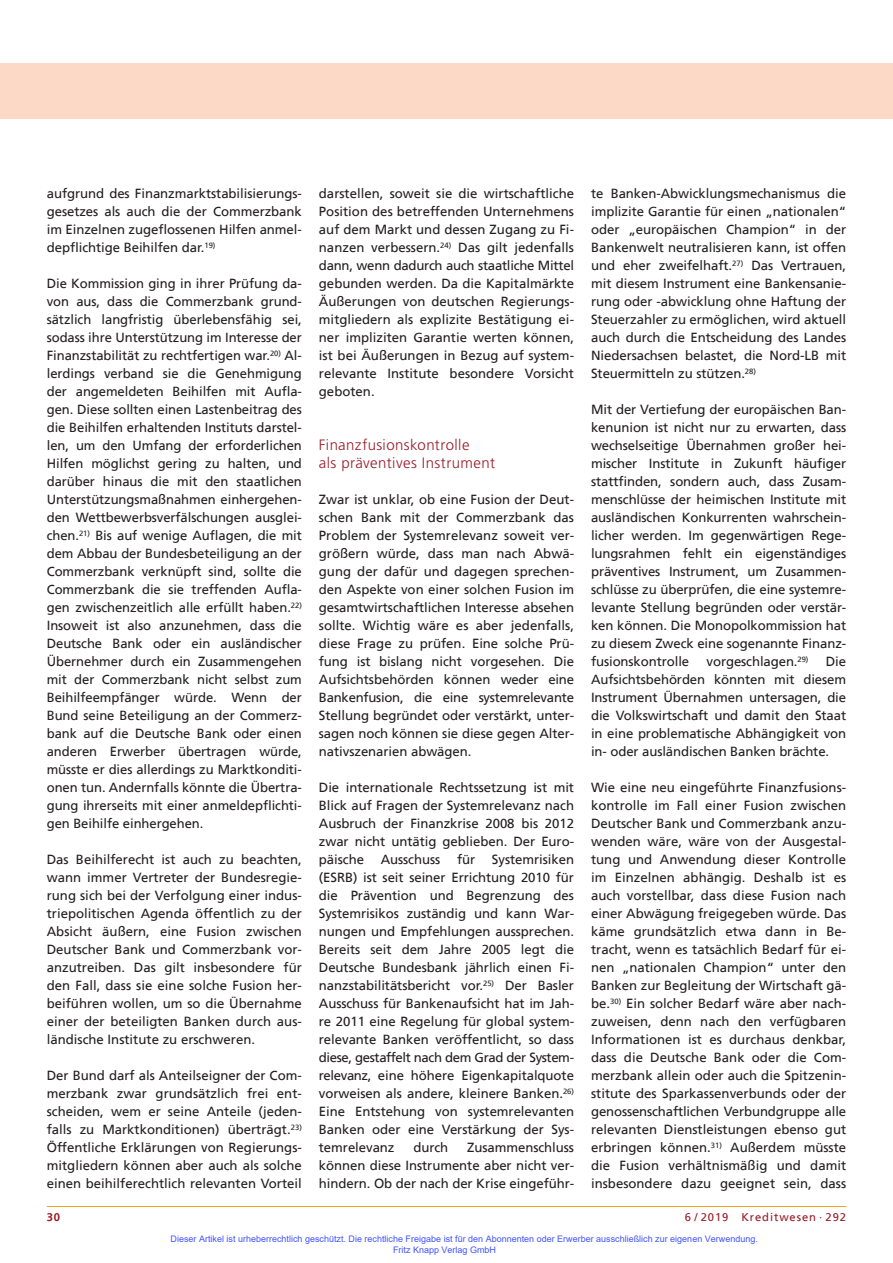
<style>
.page{position:relative;width:893px;height:1263px;background:#fff}
.page>*{position:absolute;margin:0;border:0;box-sizing:border-box;transform-origin:0 0}
.t1{font:300 15px/18px "Frutiger";letter-spacing:.025em;color:#981a26}
.t2{font:13.2px/18px "Frutiger";letter-spacing:-.005em;color:#231f20;text-align:justify}
.t3{font:11.25px "Frutiger";letter-spacing:.08em;color:#981a26}
.t4{font:700 11.25px "Frutiger";color:#981a26}
.t5{font:9px/10.8px "Arial";color:#4054ff}
</style>
<div class="page">
<hr style="left:47px;top:1206px;width:799px;height:1px;background:#f1a31e">
<div style="left:0;top:64px;width:893px;height:55px;background:#fcd9c7"></div>
<p class="t2" style="left:47px;top:185px;width:257px">aufgrund des Finanzmarktstabilisierungs&shy;gesetzes als auch die der Commerzbank im Einzelnen zugeflossenen Hilfen anmel&shy;depflichtige Beihilfen dar.<sup>19)</sup></p>
<p class="t2" style="left:47px;top:275px;width:257px">Die Kommission ging in ihrer Prüfung da&shy;von aus, dass die Commerzbank grund&shy;sätzlich langfristig überlebensfähig sei, sodass ihre Unterstützung im Interesse der Finanzstabilität zu rechtfertigen war.<sup>20)</sup> Al&shy;lerdings verband sie die Genehmigung der angemeldeten Beihilfen mit Aufla&shy;gen. Diese sollten einen Lastenbeitrag des die Beihilfen erhaltenden Instituts darstel&shy;len, um den Umfang der erforderlichen Hilfen möglichst gering zu halten, und darüber hinaus die mit den staatlichen Unterstützungsmaßnahmen einhergehen&shy;den Wettbewerbsverfälschungen ausglei&shy;chen.<sup>21)</sup> Bis auf wenige Auflagen, die mit dem Abbau der Bundesbeteiligung an der Commerzbank verknüpft sind, sollte die Commerzbank die sie treffenden Aufla&shy;gen zwischenzeitlich alle erfüllt haben.<sup>22)<br></sup>Insoweit ist also anzunehmen, dass die Deutsche Bank oder ein ausländischer Übernehmer durch ein Zusammengehen mit der Commerzbank nicht selbst zum Beihilfeempfänger würde. Wenn der Bund seine Beteiligung an der Commerz&shy;bank auf die Deutsche Bank oder einen anderen Erwerber übertragen würde, müsste er dies allerdings zu Marktkonditi&shy;onen tun. Andernfalls könnte die Übertra&shy;gung ihrerseits mit einer anmeldepflichti&shy;gen Beihilfe einhergehen.</p>
<p class="t2" style="left:47px;top:851px;width:257px">Das Beihilferecht ist auch zu beachten, wann immer Vertreter der Bundesregie&shy;rung sich bei der Verfolgung einer indus&shy;triepolitischen Agenda öffentlich zu der Absicht äußern, eine Fusion zwischen Deutscher Bank und Commerzbank vor&shy;anzutreiben. Das gilt insbesondere für den Fall, dass sie eine solche Fusion her&shy;beiführen wollen, um so die Übernahme einer der beteiligten Banken durch aus&shy;ländische Institute zu erschweren.</p>
<p class="t2" style="left:47px;top:1067px;width:257px">Der Bund darf als Anteilseigner der Com&shy;merzbank zwar grundsätzlich frei ent&shy;scheiden, wem er seine Anteile (jeden&shy;falls zu Marktkonditionen) überträgt.<sup>23)<br></sup>Öffentliche Erklärungen von Regierungs&shy;mitgliedern können aber auch als solche einen beihilferechtlich relevanten Vorteil</p>
<p class="t2" style="left:319px;top:185px;width:257px">darstellen, soweit sie die wirtschaftliche Position des betreffenden Unternehmens auf dem Markt und dessen Zugang zu Fi&shy;nanzen verbessern.<sup>24)</sup> Das gilt jedenfalls dann, wenn dadurch auch staatliche Mittel gebunden werden. Da die Kapitalmärkte Äußerungen von deutschen Regierungs&shy;mitgliedern als explizite Bestätigung ei&shy;ner impliziten Garantie werten können, ist bei Äußerungen in Bezug auf system&shy;relevante Institute besondere Vorsicht geboten.</p>
<p class="t1" style="left:319px;top:436px;width:178px">Finanzfusionskontrolle<br>als präventives Instrument</p>
<p class="t2" style="left:319px;top:491px;width:257px">Zwar ist unklar, ob eine Fusion der Deut&shy;schen Bank mit der Commerzbank das Problem der Systemrelevanz soweit ver&shy;größern würde, dass man nach Abwä&shy;gung der dafür und dagegen sprechen&shy;den Aspekte von einer solchen Fusion im gesamtwirtschaftlichen Interesse absehen sollte. Wichtig wäre es aber jedenfalls, diese Frage zu prüfen. Eine solche Prü&shy;fung ist bislang nicht vorgesehen. Die Aufsichtsbehörden können weder eine Bankenfusion, die eine systemrelevante Stellung begründet oder verstärkt, unter&shy;sagen noch können sie diese gegen Alter&shy;nativszenarien abwägen.</p>
<p class="t2" style="left:319px;top:779px;width:257px">Die internationale Rechtssetzung ist mit Blick auf Fragen der Systemrelevanz nach Ausbruch der Finanzkrise 2008 bis 2012 zwar nicht untätig geblieben. Der Euro&shy;päische</p>
<p class="t2" style="left:381px;top:851px;width:61px">Ausschuss</p>
<p class="t2" style="left:457px;top:851px;width:20px">für</p>
<p class="t2" style="left:319px;top:851px;width:257px;text-indent:173px">Systemrisiken (ESRB) ist seit seiner Errichtung 2010 für die Prävention und Begrenzung des Systemrisikos zuständig und kann War&shy;nungen und Empfehlungen aussprechen.<br>Bereits seit dem Jahre 2005 legt die Deutsche Bundesbank jährlich einen Fi&shy;nanzstabilitätsbericht vor.<sup>25)</sup> Der Basler Ausschuss für Bankenaufsicht hat im Jah&shy;re 2011 eine Regelung für global system&shy;relevante Banken veröffentlicht, so dass diese, gestaffelt nach dem Grad der System&shy;relevanz, eine höhere Eigenkapitalquote vorweisen als andere, kleinere Banken.<sup>26)<br></sup>Eine Entstehung von systemrelevanten Banken oder eine Verstärkung der Sys&shy;temrelevanz</p>
<p class="t2" style="left:319px;top:1139px;width:257px;text-indent:148px">Zusammenschluss können diese Instrumente aber nicht ver&shy;hindern. Ob der nach der Krise eingeführ-</p>
<p class="t2" style="left:413px;top:1139px;width:36px">durch</p>
<p class="t2" style="left:591px;top:185px;width:257px">te Banken-Abwicklungsmechanismus die implizite Garantie für einen „nationalen“ oder „europäischen Champion“ in der Bankenwelt neutralisieren kann, ist offen und eher zweifelhaft.<sup>27)</sup> Das Vertrauen, mit diesem Instrument eine Bankensanie&shy;rung oder -abwicklung ohne Haftung der Steuerzahler zu ermöglichen, wird aktuell auch durch die Entscheidung des Landes Niedersachsen belastet, die Nord-LB mit Steuermitteln zu stützen.<sup>28)</sup></p>
<p class="t2" style="left:591px;top:401px;width:257px">Mit der Vertiefung der europäischen Ban&shy;kenunion ist nicht nur zu erwarten, dass wechselseitige Übernahmen großer hei&shy;mischer Institute in Zukunft häufiger stattfinden, sondern auch, dass Zusam&shy;menschlüsse der heimischen Institute mit ausländischen Konkurrenten wahrschein&shy;licher werden. Im gegenwärtigen Rege&shy;lungsrahmen fehlt ein eigenständiges präventives Instrument, um Zusammen&shy;schlüsse zu überprüfen, die eine systemre&shy;levante Stellung begründen oder verstär&shy;ken können. Die Monopolkommission hat zu diesem Zweck eine sogenannte Finanz&shy;fusionskontrolle</p>
<p class="t2" style="left:707px;top:653px;width:103px">vorgeschlagen.<sup>29)</sup></p>
<p class="t2" style="left:591px;top:653px;width:257px;text-indent:235px">Die Aufsichtsbehörden könnten mit diesem Instrument Übernahmen untersagen, die die Volkswirtschaft und damit den Staat in eine problematische Abhängigkeit von in- oder ausländischen Banken brächte.</p>
<p class="t2" style="left:591px;top:779px;width:257px">Wie eine neu eingeführte Finanzfusions&shy;kontrolle im Fall einer Fusion zwischen Deutscher Bank und Commerzbank anzu&shy;wenden wäre, wäre von der Ausgestal&shy;tung und Anwendung dieser Kontrolle im Einzelnen abhängig. Deshalb ist es auch vorstellbar, dass diese Fusion nach einer Abwägung freigegeben würde. Das käme grundsätzlich etwa dann in Be&shy;tracht, wenn es tatsächlich Bedarf für ei&shy;nen „nationalen Champion“ unter den Banken zur Begleitung der Wirtschaft gä&shy;be.<sup>30)</sup> Ein solcher Bedarf wäre aber nach&shy;zuweisen, denn nach den verfügbaren Informationen ist es durchaus denkbar, dass die Deutsche Bank oder die Com&shy;merzbank allein oder auch die Spitzenin&shy;stitute des Sparkassenverbunds oder der genossenschaftlichen Verbundgruppe alle relevanten Dienstleistungen ebenso gut erbringen können.<sup>31)</sup> Außerdem müsste die Fusion verhältnismäßig und damit insbesondere dazu geeignet sein, dass</p>
<p class="t4" style="left:47px;top:1211px;width:15px">30</p>
<p class="t3" style="left:685px;top:1211px;width:163px">6 / 2019 Kreditwesen · 292</p>
<p class="t5" style="left:393px;top:1233px;width:366px;text-indent:-223px">Dieser Artikel ist urheberrechtlich geschützt. Die rechtliche Freigabe ist für den Abonnenten oder Erwerber ausschließlich zur eigenen Verwendung.<br>Fritz Knapp Verlag GmbH</p>
</div>
